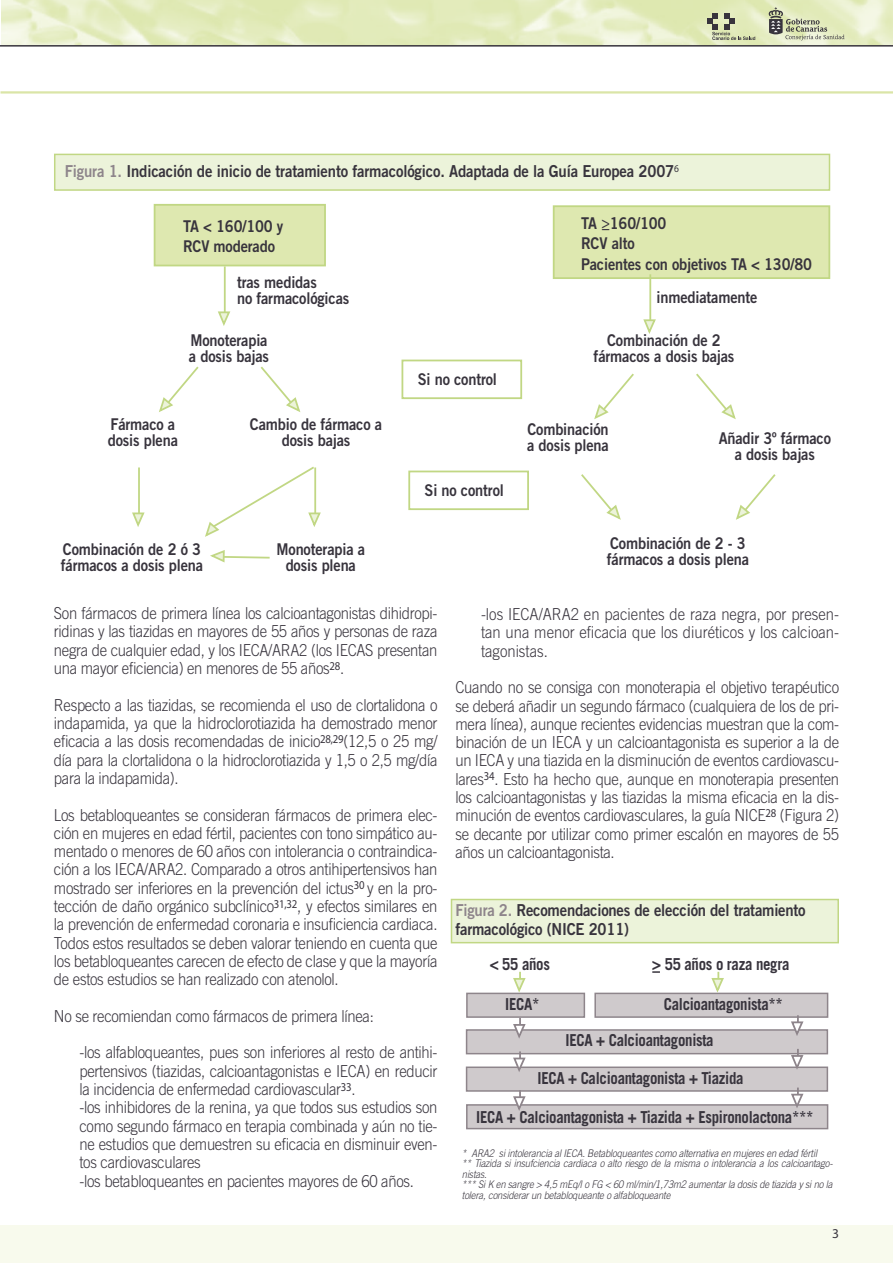
<style>
.page{position:relative;width:893px;height:1263px;background:#fff}
.page>*{position:absolute;margin:0;border:0;box-sizing:border-box;transform-origin:0 0}
.t1{font:300 16.5px/18.3px "Trade Gothic LT Std";letter-spacing:-.02em;color:#38343d;text-align:justify;scale:.9 1}
.t2{font:16.5px/19.2px "Trade Gothic LT Std Bd 2";letter-spacing:-.01em;color:#38343d;scale:.9 1}
.t3{font:700 16.5px "Trade Gothic LT Std";letter-spacing:-.02em;color:#38343d;scale:.9 1}
.t4{font:16.2px/16.2px "Trade Gothic LT Std Bd 2";letter-spacing:-.01em;color:#38343d;scale:.9 1}
.t5{font:13.5px "Myriad Pro";color:#38343d}
.t6{font:italic 300 10.5px/10.5px "Trade Gothic LT Std";letter-spacing:-.015em;color:#38343d;scale:.9 1}
.s1{color:#8e858b}
</style>
<div class="page">
<img style="left:1px;top:0;width:892px;height:45px">
<div style="left:0;top:1225px;width:893px;height:38px;background:#f8faed"></div>
<hr style="left:0;top:45px;width:893px;height:2px;background:#38343d">
<svg style="left:707px;top:13px;width:48px;height:27px"></svg>
<svg style="left:769px;top:7px;width:76px;height:33px"></svg>
<hr style="left:0;top:91px;width:893px;height:3px;background:#dae5a7">
<div style="left:594px;top:993px;width:234px;height:25px;background:#cfcacc;border:2px solid #8e858b"></div>
<div style="left:466px;top:993px;width:119px;height:25px;background:#cfcacc;border:2px solid #8e858b"></div>
<div style="left:466px;top:1029px;width:362px;height:25px;background:#cfcacc;border:2px solid #8e858b"></div>
<div style="left:466px;top:1066px;width:362px;height:26px;background:#cfcacc;border:2px solid #8e858b"></div>
<div style="left:466px;top:1104px;width:362px;height:25px;background:#cfcacc;border:2px solid #8e858b"></div>
<div style="left:451px;top:899px;width:388px;height:44px;background:#ecf3da;border:2px solid #c1d784"></div>
<div style="left:54px;top:154px;width:776px;height:37px;background:#ecf3da;border:2px solid #c1d784"></div>
<div style="left:154px;top:204px;width:172px;height:62px;background:#dee8b0;border:2px solid #c1d784"></div>
<div style="left:553px;top:205px;width:277px;height:74px;background:#dee8b0;border:2px solid #c1d784"></div>
<hr style="left:224px;top:266px;width:2px;height:46px;background:#c1d784">
<div style="left:401px;top:360px;width:121px;height:39px;background:#fff;border:2px solid #c1d784"></div>
<div style="left:408px;top:471px;width:121px;height:39px;background:#fff;border:2px solid #c1d784"></div>
<svg style="left:218px;top:310px;width:13px;height:16px"></svg>
<hr style="left:649px;top:274px;width:2px;height:46px;background:#c1d784">
<svg style="left:643px;top:318px;width:13px;height:16px"></svg>
<svg style="left:159px;top:366px;width:40px;height:46px"></svg>
<svg style="left:260px;top:366px;width:41px;height:46px"></svg>
<hr style="left:138px;top:467px;width:2px;height:46px;background:#c1d784">
<svg style="left:132px;top:511px;width:13px;height:16px"></svg>
<svg style="left:205px;top:466px;width:116px;height:71px"></svg>
<svg style="left:210px;top:550px;width:60px;height:13px"></svg>
<svg style="left:594px;top:373px;width:40px;height:46px"></svg>
<svg style="left:696px;top:373px;width:40px;height:46px"></svg>
<svg style="left:581px;top:474px;width:40px;height:46px"></svg>
<svg style="left:736px;top:474px;width:40px;height:46px"></svg>
<svg style="left:512px;top:972px;width:15px;height:23px"></svg>
<svg style="left:710px;top:972px;width:15px;height:23px"></svg>
<svg style="left:512px;top:1090px;width:15px;height:21px"></svg>
<svg style="left:652px;top:971px;width:8px;height:2px"></svg>
<svg style="left:512px;top:1051px;width:15px;height:21px"></svg>
<svg style="left:512px;top:1018px;width:15px;height:21px"></svg>
<svg style="left:790px;top:1087px;width:15px;height:21px"></svg>
<svg style="left:790px;top:1049px;width:15px;height:20px"></svg>
<svg style="left:790px;top:1015px;width:15px;height:21px"></svg>
<p class="t2" style="left:65px;top:161px;width:684px"><span class="s1">Figura 1.</span> Indicación de inicio de tratamiento farmacológico. Adaptada de la Guía Europea 2007<sup>6</sup></p>
<p class="t4" style="left:183px;top:216px;width:113px;line-height:19.8px">TA &lt; 160/100 y<br>RCV moderado</p>
<p class="t4" style="left:237px;top:273px;width:126px">tras medidas<br>no farmacológicas</p>
<p class="t4" style="left:581px;top:214px;width:96px;line-height:19.8px">TA 160/100<br>RCV alto</p>
<p class="t4" style="left:657px;top:248px;width:174px;line-height:32.4px;text-indent:-76px">Pacientes con objetivos TA &lt; 130/80 inmediatamente</p>
<p class="t4" style="left:189px;top:332px;width:90px">Monoterapia a dosis bajas</p>
<p class="t4" style="left:594px;top:332px;width:158px;text-align:center">Combinación de 2 fármacos a dosis bajas</p>
<p class="t4" style="left:418px;top:371px;width:90px">Si no control</p>
<p class="t4" style="left:108px;top:416px;width:80px">Fármaco a dosis plena</p>
<p class="t4" style="left:250px;top:416px;width:148px;text-align:center">Cambio de fármaco a dosis bajas</p>
<p class="t4" style="left:61px;top:541px;width:160px">Combinación de 2 ó 3 fármacos a dosis plena</p>
<p class="t4" style="left:277px;top:541px;width:100px;text-align:center">Monoterapia a dosis plena</p>
<p class="t4" style="left:425px;top:482px;width:90px">Si no control</p>
<p class="t4" style="left:527px;top:421px;width:92px">Combinación a dosis plena</p>
<p class="t4" style="left:719px;top:430px;width:126px;text-align:center">Añadir 3º fármaco a dosis bajas</p>
<p class="t4" style="left:607px;top:534px;width:160px">Combinación de 2 - 3 fármacos a dosis plena</p>
<p class="t1" style="left:54px;top:604px;width:428px">Son fármacos de primera línea los calcioantagonistas dihidropi&shy;ridinas y las tiazidas en mayores de 55 años y personas de raza negra de cualquier edad, y los IECA/ARA2 (los IECAS presentan una mayor eficiencia) en menores de 55 años<sup>28</sup>.</p>
<p class="t1" style="left:54px;top:695px;width:428px">Respecto a las tiazidas, se recomienda el uso de clortalidona o indapamida, ya que la hidroclorotiazida ha demostrado menor eficacia a las dosis recomendadas de inicio<sup>28,29</sup>(12,5 o 25 mg/ día para la clortalidona o la hidroclorotiazida y 1,5 o 2,5 mg/día para la indapamida).</p>
<p class="t1" style="left:54px;top:805px;width:428px">Los betabloqueantes se consideran fármacos de primera elec&shy;ción en mujeres en edad fértil, pacientes con tono simpático au&shy;mentado o menores de 60 años con intolerancia o contraindica&shy;ción a los IECA/ARA2. Comparado a otros antihipertensivos han mostrado ser inferiores en la prevención del ictus<sup>30</sup> y en la pro&shy;tección de daño orgánico subclínico<sup>31,32</sup>, y efectos similares en la prevención de enfermedad coronaria e insuficiencia cardiaca.<br>Todos estos resultados se deben valorar teniendo en cuenta que los betabloqueantes carecen de efecto de clase y que la mayoría de estos estudios se han realizado con atenolol.</p>
<p class="t1" style="left:54px;top:1006px;width:357px">No se recomiendan como fármacos de primera línea:</p>
<p class="t1" style="left:79px;top:1043px;width:399px;text-align:left">-los alfabloqueantes, pues son inferiores al resto de antihi&shy;pertensivos (tiazidas, calcioantagonistas e IECA) en reducir la incidencia de enfermedad cardiovascular<sup>33</sup>.<br>-los inhibidores de la renina, ya que todos sus estudios son como segundo fármaco en terapia combinada y aún no tie&shy;ne estudios que demuestren su eficacia en disminuir even&shy;tos cardiovasculares<br>-los betabloqueantes en pacientes mayores de 60 años.</p>
<p class="t1" style="left:481px;top:605px;width:399px">-los IECA/ARA2 en pacientes de raza negra, por presen&shy;tan una menor eficacia que los diuréticos y los calcioan&shy;tagonistas.</p>
<p class="t1" style="left:455px;top:678px;width:428px">Cuando no se consiga con monoterapia el objetivo terapéutico se deberá añadir un segundo fármaco (cualquiera de los de pri&shy;mera línea), aunque recientes evidencias muestran que la com&shy;binación de un IECA y un calcioantagonista es superior a la de un IECA y una tiazida en la disminución de eventos cardiovascu&shy;lares<sup>34</sup>. Esto ha hecho que, aunque en monoterapia presenten los calcioantagonistas y las tiazidas la misma eficacia en la dis&shy;minución de eventos cardiovasculares, la guía NICE<sup>28</sup> (Figura 2) se decante por utilizar como primer escalón en mayores de 55 años un calcioantagonista.</p>
<p class="t2" style="left:455px;top:900px;width:391px"><span class="s1">Figura 2.</span> Recomendaciones de elección del tratamiento farmacológico (NICE 2011)</p>
<p class="t3" style="left:490px;top:954px;width:68px">&lt; 55 años</p>
<p class="t3" style="left:652px;top:954px;width:154px">&gt; 55 años o raza negra</p>
<p class="t3" style="left:505px;top:994px;width:40px">IECA*</p>
<p class="t3" style="left:664px;top:994px;width:134px">Calcioantagonista**</p>
<p class="t3" style="left:566px;top:1030px;width:166px">IECA + Calcioantagonista</p>
<p class="t3" style="left:537px;top:1068px;width:230px">IECA + Calcioantagonista + Tiazida</p>
<p class="t3" style="left:476px;top:1107px;width:376px">IECA + Calcioantagonista + Tiazida + Espironolactona***</p>
<p class="t6" style="left:462px;top:1148px;width:413px">* ARA2 si intolerancia al IECA. Betabloqueantes como alternativa en mujeres en edad fértil<br>** Tiazida si insufciencia cardiaca o alto riesgo de la misma o intolerancia a los calcioantago&shy;nistas.<br>*** Si K en sangre &gt; 4,5 mEq/l o FG &lt; 60 ml/min/1,73m2 aumentar la dosis de tiazida y si no la tolera, considerar un betabloqueante o alfabloqueante</p>
<p class="t5" style="left:832px;top:1225px;width:8px">3</p>
</div>
